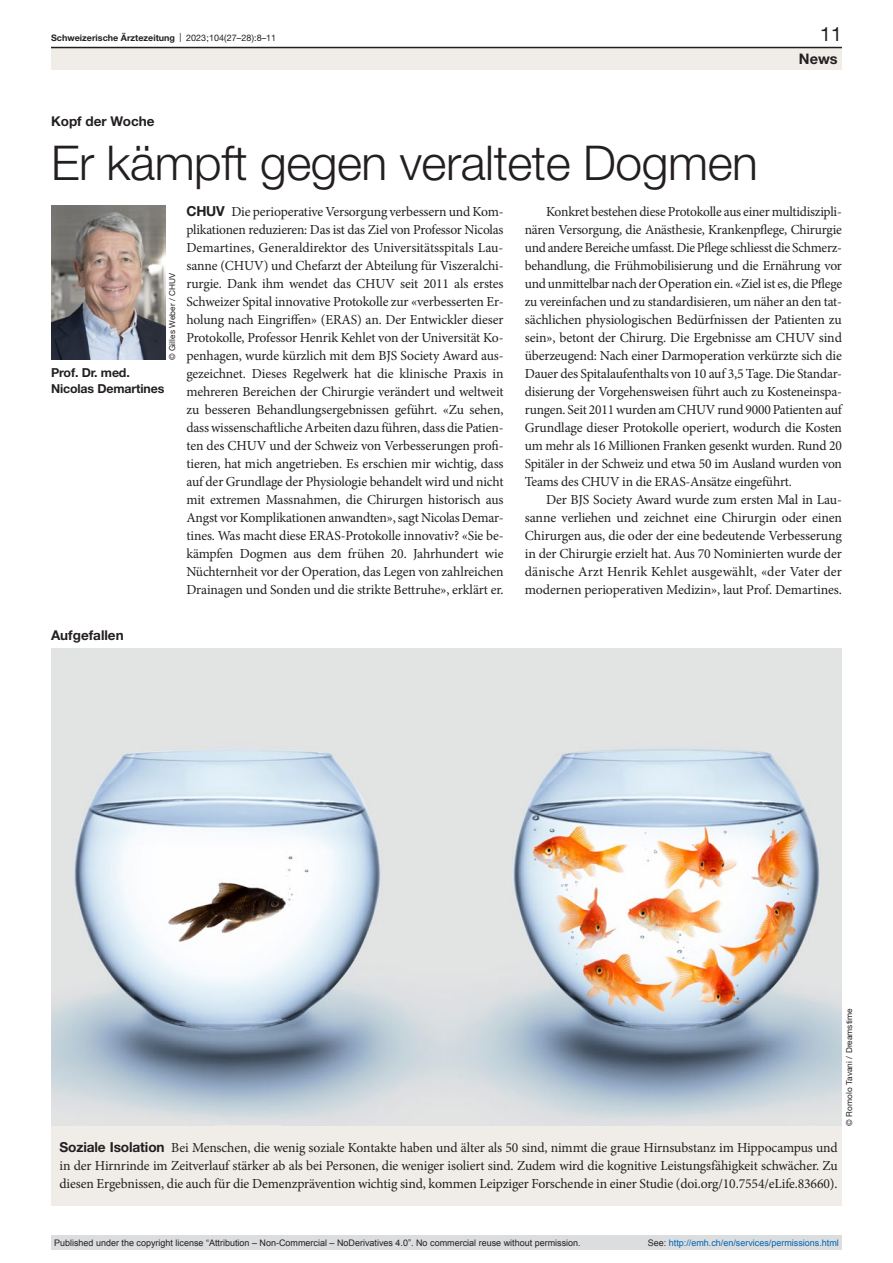
<style>
.page{position:relative;width:893px;height:1263px;background:#fff}
.page>*{position:absolute;margin:0;border:0;box-sizing:border-box;transform-origin:0 0}
.article-title-L32{font:300 48px "Helvetica Neue LT Pro";letter-spacing:-.01em;color:#231f20}
.t1{font:19.5px "Helvetica Neue LT Pro";color:#231f20}
.t2{font:700 14.55px "Helvetica Neue LT Pro";color:#231f20}
.paragraph{font:13.8px/18px "Minion Pro";letter-spacing:-.01em;color:#231f20;text-align:justify}
.paragraph-indent{font:13.8px/18px "Minion Pro";letter-spacing:-.015em;color:#231f20;text-align:justify}
.pre-heading{font:700 13.5px "Helvetica Neue LT Pro";color:#231f20}
.authors{font:700 12.3px/16.5px "Helvetica Neue LT Pro";letter-spacing:-.01em;color:#231f20}
.t3{font:9px "Arial";color:#231f20}
.t4{font:700 9px "Helvetica Neue LT Pro";color:#231f20}
.t5{font:9px "Arial";color:#0066b3}
.credits{font:8.25px "Helvetica Neue LT Pro";letter-spacing:.01em;color:#231f20}
.s1{font-weight:400}
.s2{font-family:"Helvetica Neue LT Pro";font-weight:700}
.s3{color:#231f20}
</style>
<div class="page">
<img style="left:51px;top:205px;width:114px;height:154px">
<div style="left:51px;top:1125px;width:791px;height:81px;background:#f0ece7"></div>
<img style="left:51px;top:648px;width:791px;height:477px">
<div style="left:51px;top:48px;width:791px;height:22px;background:#f0ece7"></div>
<hr style="left:51px;top:47px;width:791px;height:1px;background:#231f20">
<div style="left:51px;top:1235px;width:791px;height:15px;background:#dcdddf"></div>
<p class="t4" style="left:51px;top:32px;width:227px">Schweizerische Ärztezeitung <span class="s1">| 2023;104(27–28):8–11</span></p>
<h2 class="t1" style="left:820px;top:22px;width:23px">11</h2>
<p class="pre-heading" style="left:51px;top:112px;width:105px">Kopf der Woche</p>
<p class="article-title-L32" style="left:51px;top:134px;width:708px">Er kämpft gegen veraltete Dogmen</p>
<p class="t2" style="left:799px;top:49px;width:40px">News</p>
<p class="credits" style="left:167px;top:360px;width:89px;rotate:-90deg">© Gilles Weber / CHUV</p>
<p class="authors" style="left:51px;top:364px;width:115px">Prof. Dr. med.<br>Nicolas Demartines</p>
<p class="paragraph" style="left:186px;top:203px;width:319px"><span class="s2">CHUV</span> Die perioperative Versorgung verbessern und Kom&shy;plikationen reduzieren: Das ist das Ziel von Professor Nicolas Demartines, Generaldirektor des Universitätsspitals Lau&shy;sanne (CHUV) und Chefarzt der Abteilung für Viszeralchi&shy;rurgie. Dank ihm wendet das CHUV seit 2011 als erstes Schweizer Spital innovative Protokolle zur «verbesserten Er&shy;holung nach Eingriffen» (ERAS) an. Der Entwickler dieser Protokolle, Professor Henrik Kehlet von der Universität Ko&shy;penhagen, wurde kürzlich mit dem BJS Society Award aus&shy;gezeichnet. Dieses Regelwerk hat die klinische Praxis in mehreren Bereichen der Chirurgie verändert und weltweit zu besseren Behandlungsergebnissen geführt. «Zu sehen, dass wissenschaftliche Arbeiten dazu führen, dass die Patien&shy;ten des CHUV und der Schweiz von Verbesserungen profi&shy;tieren, hat mich angetrieben. Es erschien mir wichtig, dass auf der Grundlage der Physiologie behandelt wird und nicht mit extremen Massnahmen, die Chirurgen historisch aus Angst vor Komplikationen anwandten», sagt Nicolas Demar&shy;tines. Was macht diese ERAS-Protokolle innovativ? «Sie be&shy;kämpfen Dogmen aus dem frühen 20. Jahrhundert wie Nüchternheit vor der Operation, das Legen von zahlreichen Drainagen und Sonden und die strikte Bettruhe», erklärt er.</p>
<p class="paragraph-indent" style="left:525px;top:203px;width:319px;text-indent:21px">Konkret bestehen diese Protokolle aus einer multidiszipli&shy;nären Versorgung, die Anästhesie, Krankenpflege, Chirurgie und andere Bereiche umfasst. Die Pflege schliesst die Schmerz&shy;behandlung, die Frühmobilisierung und die Ernährung vor und unmittelbar nach der Operation ein. «Ziel ist es, die Pflege zu vereinfachen und zu standardisieren, um näher an den tat&shy;sächlichen physiologischen Bedürfnissen der Patienten zu sein», betont der Chirurg. Die Ergebnisse am CHUV sind überzeugend: Nach einer Darmoperation verkürzte sich die Dauer des Spitalaufenthalts von 10 auf 3,5 Tage. Die Standar&shy;disierung der Vorgehensweisen führt auch zu Kosteneinspa&shy;rungen. Seit 2011 wurden am CHUV rund 9000 Patienten auf Grundlage dieser Protokolle operiert, wodurch die Kosten um mehr als 16 Millionen Franken gesenkt wurden. Rund 20<br>Spitäler in der Schweiz und etwa 50 im Ausland wurden von Teams des CHUV in die ERAS-Ansätze eingeführt.</p>
<p class="paragraph-indent" style="left:525px;top:491px;width:319px;text-indent:21px">Der BJS Society Award wurde zum ersten Mal in Lau&shy;sanne verliehen und zeichnet eine Chirurgin oder einen Chirurgen aus, die oder der eine bedeutende Verbesserung in der Chirurgie erzielt hat. Aus 70 Nominierten wurde der dänische Arzt Henrik Kehlet ausgewählt, «der Vater der modernen perioperativen Medizin», laut Prof. Demartines.</p>
<p class="pre-heading" style="left:51px;top:626px;width:74px">Aufgefallen</p>
<p class="credits" style="left:844px;top:1125px;width:119px;rotate:-90deg">© Romolo Tavani / Dreamstime</p>
<p class="paragraph" style="left:60px;top:1139px;width:780px"><span class="s2">Soziale Isolation</span> Bei Menschen, die wenig soziale Kontakte haben und älter als 50 sind, nimmt die graue Hirnsubstanz im Hippocampus und in der Hirnrinde im Zeitverlauf stärker ab als bei Personen, die weniger isoliert sind. Zudem wird die kognitive Leistungsfähigkeit schwächer. Zu diesen Ergebnissen, die auch für die Demenzprävention wichtig sind, kommen Leipziger Forschende in einer Studie (doi.org/10.7554/eLife.83660).</p>
<p class="t3" style="left:54px;top:1237px;width:528px">Published under the copyright license “Attribution – Non-Commercial – NoDerivatives 4.0”. No commercial reuse without permission.</p>
<p class="t5" style="left:648px;top:1237px;width:193px"><span class="s3">See:</span> http://emh.ch/en/services/permissions.html</p>
</div>
